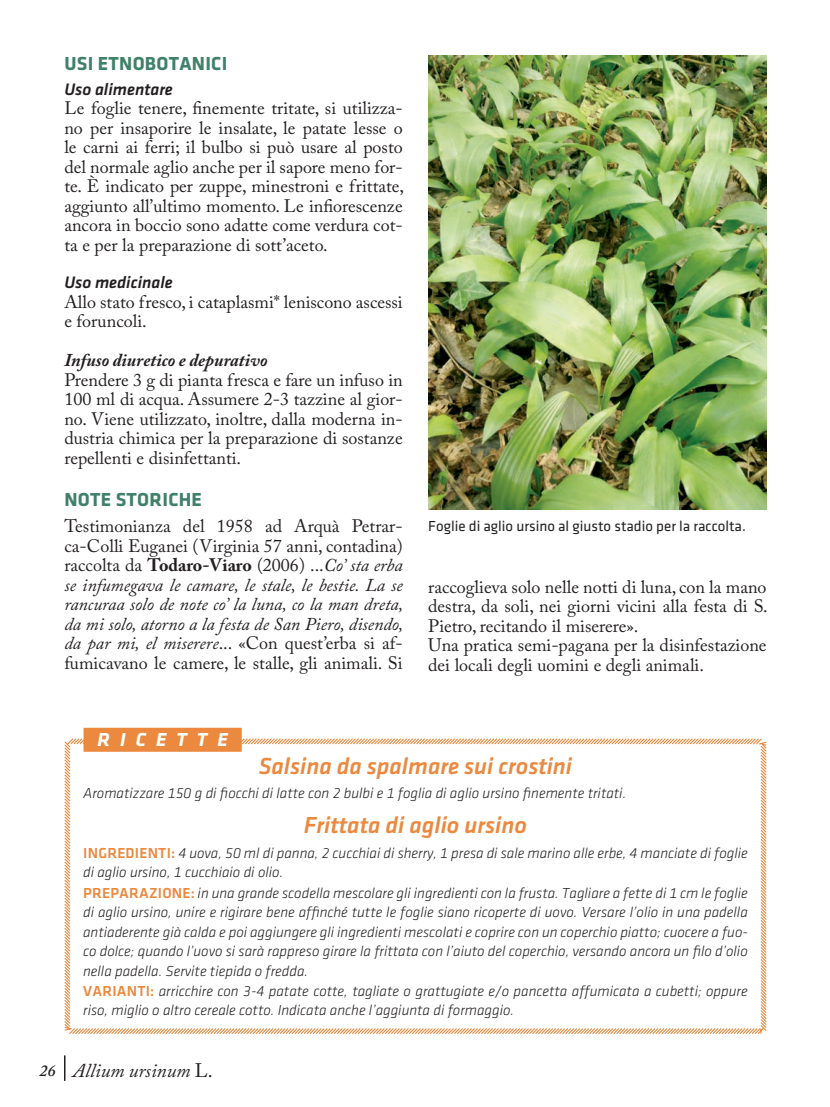
<style>
.page{position:relative;width:830px;height:1107px;background:#fff}
.page>*{position:absolute;margin:0;border:0;box-sizing:border-box;transform-origin:0 0}
.t1{font:italic 500 24px "Klavika";color:#eb893f}
.t2{font:700 19.5px "Klavika";letter-spacing:.015em;color:#40816a}
.t3{font:italic 19.5px "Adobe Caslon Pro";color:#231f20}
.t4{font:italic 700 19.5px "Klavika";letter-spacing:.515em;color:#fff}
.t5{font:18px/19.5px "Adobe Caslon Pro";color:#231f20;text-align:justify}
.t6{font:italic 700 18px "Adobe Caslon Pro";color:#231f20}
.t7{font:italic 500 17.25px "Klavika";color:#231f20}
.t8{font:15px/19.6px "Klavika Light Italic TF";color:#231f20}
.t9{font:15px "Klavika";color:#231f20}
.s1{font-weight:700}
.s2{font-style:italic}
.s3{font-family:"Klavika";font-weight:500;color:#eb893f}
.s4{font-weight:600;font-size:16.5px}
.s5{font-style:normal}
</style>
<div class="page">
<svg style="left:64px;top:1055px;width:1px;height:26px"></svg>
<img style="left:428px;top:56px;width:338px;height:453px">
<svg style="left:64px;top:738px;width:703px;height:296px"></svg>
<div style="left:83px;top:728px;width:159px;height:24px;background:#eb893f"></div>
<p class="t2" style="left:64px;top:56px;width:164px">USI ETNOBOTANICI</p>
<p class="t7" style="left:64px;top:82px;width:110px">Uso alimentare</p>
<p class="t5" style="left:64px;top:100px;width:341px">Le foglie tenere, finemente tritate, si utilizza&shy;no per insaporire le insalate, le patate lesse o le carni ai ferri; il bulbo si può usare al posto del normale aglio anche per il sapore meno for&shy;te. È indicato per zuppe, minestroni e frittate, aggiunto all’ultimo momento. Le infiorescenze ancora in boccio sono adatte come verdura cot&shy;ta e per la preparazione di sott’aceto.</p>
<p class="t7" style="left:64px;top:276px;width:110px">Uso medicinale</p>
<p class="t5" style="left:64px;top:294px;width:340px">Allo stato fresco, i cataplasmi* leniscono ascessi e foruncoli.</p>
<p class="t6" style="left:64px;top:354px;width:205px">Infuso diuretico e depurativo</p>
<p class="t5" style="left:64px;top:372px;width:340px">Prendere 3 g di pianta fresca e fare un infuso in 100 ml di acqua. Assumere 2-3 tazzine al gior&shy;no. Viene utilizzato, inoltre, dalla moderna in&shy;dustria chimica per la preparazione di sostanze repellenti e disinfettanti.</p>
<p class="t2" style="left:64px;top:492px;width:139px">NOTE STORICHE</p>
<p class="t5" style="left:64px;top:518px;width:340px">Testimonianza del 1958 ad Arquà Petrar&shy;ca-Colli Euganei (Virginia 57 anni, contadina) raccolta da <span class="s1">Todaro-Viaro</span> (2006) ...<span class="s2">Co’ sta erba se infumegava le camare, le stale, le bestie. La se rancuraa solo de note co’ la luna, co la man dreta, da mi solo, atorno a la festa de San Piero, disendo, da par mi, el miserere</span>... «Con quest’erba si af&shy;fumicavano le camere, le stalle, gli animali. Si</p>
<p class="t4" style="left:97px;top:732px;width:132px">RICETTE</p>
<p class="t9" style="left:428px;top:520px;width:319px">Foglie di aglio ursino al giusto stadio per la raccolta.</p>
<p class="t5" style="left:428px;top:579px;width:341px;text-align:left">raccoglieva solo nelle notti di luna, con la mano destra, da soli, nei giorni vicini alla festa di S.<br>Pietro, recitando il miserere».<br>Una pratica semi-pagana per la disinfestazione dei locali degli uomini e degli animali.</p>
<h1 class="t1" style="left:259px;top:757px;width:315px">Salsina da spalmare sui crostini</h1>
<p class="t8" style="left:83px;top:784px;width:544px">Aromatizzare 150 g di fiocchi di latte con 2 bulbi e 1 foglia di aglio ursino finemente tritati.</p>
<h1 class="t1" style="left:304px;top:816px;width:224px">Frittata di aglio ursino</h1>
<p class="t8" style="left:83px;top:844px;width:666px"><span class="s3">INGREDIENTI:</span> 4 uova, 50 ml di panna, 2 cucchiai di sherry, 1 presa di sale marino alle erbe, 4 manciate di foglie di aglio ursino, 1 cucchiaio di olio.<br><span class="s3">PREPARAZIONE:</span> in una grande scodella mescolare gli ingredienti con la frusta. Tagliare a fette di 1 cm le foglie di aglio ursino, unire e rigirare bene affinché tutte le foglie siano ricoperte di uovo. Versare l’olio in una padella antiaderente già calda e poi aggiungere gli ingredienti mescolati e coprire con un coperchio piatto; cuocere a fuo&shy;co dolce; quando l’uovo si sarà rappreso girare la frittata con l’aiuto del coperchio, versando ancora un filo d’olio nella padella. Servite tiepida o fredda.<br><span class="s3">VARIANTI:</span> arricchire con 3-4 patate cotte, tagliate o grattugiate e/o pancetta affumicata a cubetti; oppure riso, miglio o altro cereale cotto. Indicata anche l’aggiunta di formaggio.</p>
<p class="t3" style="left:39px;top:1064px;width:175px"><span class="s4">26</span> Allium ursinum <span class="s5">L.</span></p>
</div>
